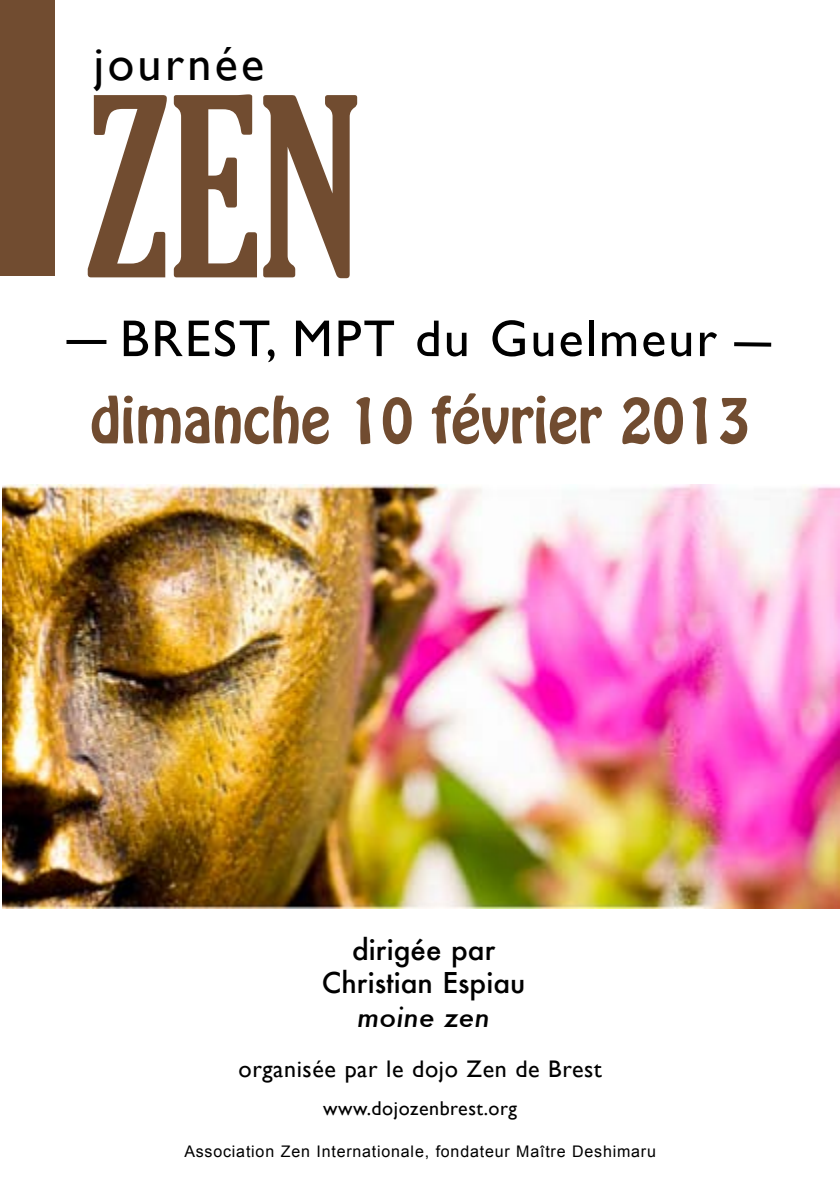
<style>
.page{position:relative;width:840px;height:1191px;background:#fff}
.page>*{position:absolute;margin:0;border:0;box-sizing:border-box;transform-origin:0 0}
.t1{font:extra-condensed 240px "Gloucester";color:#714c30}
.t2{font:56px "Hobo Std";color:#714c30}
.t3{font:52px "Gill Sans";letter-spacing:.04em;color:#000}
.t4{font:48px "Gill Sans";letter-spacing:.07em;color:#000}
.t5{font:500 28px/33.6px "Futura";color:#000;text-align:center}
.t6{font:italic 500 28px "Futura";color:#000}
.t7{font:24px "Gill Sans";letter-spacing:.025em;color:#000}
.t8{font:20px "Gill Sans";letter-spacing:.025em;color:#000}
.t9{font:16px "Arial";letter-spacing:.05em;color:#000}
</style>
<div class="page">
<hr style="left:66px;top:340px;width:40px;height:4px;background:#000">
<div style="left:733px;top:342px;width:37px;height:5px;background:#000"></div>
<div style="left:0;top:0;width:54px;height:275px;background:#714c30"></div>
<img style="left:2px;top:485px;width:837px;height:423px">
<h3 class="t4" style="left:94px;top:35px;width:172px">journée</h3>
<h1 class="t1" style="left:86px;top:51px;width:277px">ZEN</h1>
<h3 class="t3" style="left:120px;top:308px;width:598px">BREST, MPT du Guelmeur</h3>
<h2 class="t2" style="left:90px;top:382px;width:660px">dimanche 10 février 2013</h2>
<h3 class="t5" style="left:321px;top:932px;width:205px">dirigée par<br>Christian Espiau</h3>
<h3 class="t6" style="left:357px;top:997px;width:134px">moine zen</h3>
<h3 class="t7" style="left:238px;top:1055px;width:365px">organisée par le dojo Zen de Brest</h3>
<p class="t8" style="left:323px;top:1096px;width:195px">www.dojozenbrest.org</p>
<p class="t9" style="left:184px;top:1141px;width:473px">Association Zen Internationale, fondateur Maître Deshimaru</p>
</div>
